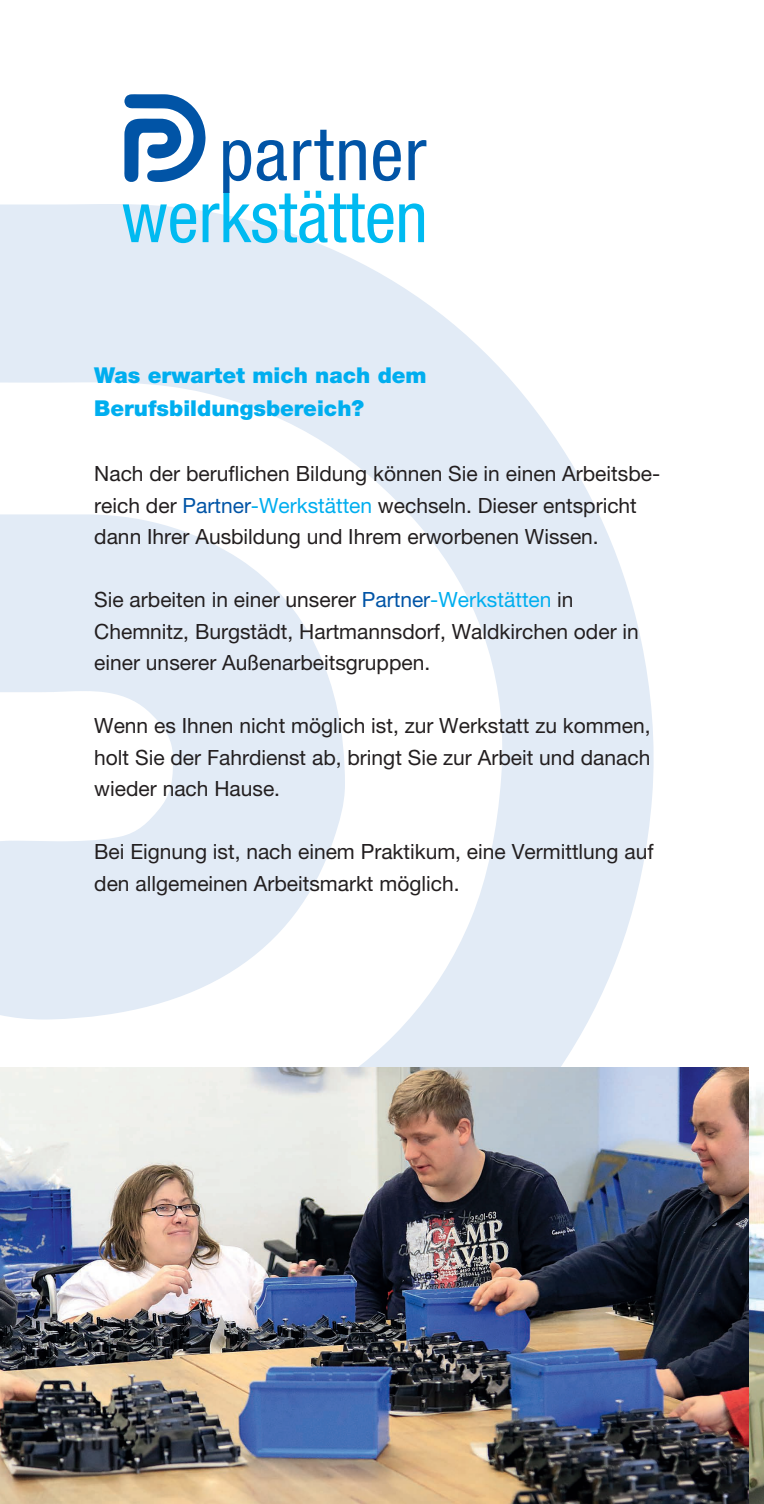
<style>
.page{position:relative;width:764px;height:1504px;background:#fff}
.page>*{position:absolute;margin:0;border:0;box-sizing:border-box;transform-origin:0 0}
.t1{font:condensed 72.8px "Helvetica Neue LT Pro";letter-spacing:.015em;color:#0154a6}
.t2{font:condensed 70.35px "Helvetica Neue LT Pro";color:#00baf1}
.t3{font:900 21.88px/33.2px "Helvetica Neue LT Pro";color:#00aeef}
.t4{font:21px/31.5px "Helvetica Neue LT Pro";color:#231f20}
.s1{color:#0154a6}
.s2{color:#00aeef}
</style>
<div class="page">
<svg style="left:0;top:204px;width:654px;height:863px"></svg>
<svg style="left:0;top:514px;width:345px;height:505px;fill:#e2ebf6"></svg>
<svg style="left:124px;top:94px;width:82px;height:88px"></svg>
<img style="left:0;top:1067px;width:764px;height:436px">
<h1 class="t1" style="left:219px;top:112px;width:209px">partner</h1>
<h2 class="t2" style="left:122px;top:176px;width:307px">werkstätten</h2>
<p class="t3" style="left:94px;top:358px;width:334px">Was erwartet mich nach dem<br>Berufsbildungsbereich?</p>
<p class="t4" style="left:94px;top:457px;width:567px">Nach der beruflichen Bildung können Sie in einen Arbeitsbe&shy;reich der <span class="s1">Partner</span><span class="s2">-Werkstätten</span> wechseln. Dieser entspricht dann Ihrer Ausbildung und Ihrem erworbenen Wissen.</p>
<p class="t4" style="left:94px;top:583px;width:546px">Sie arbeiten in einer unserer <span class="s1">Partner</span><span class="s2">-Werkstätten</span> in<br>Chemnitz, Burgstädt, Hartmannsdorf, Waldkirchen oder in einer unserer Außenarbeitsgruppen.</p>
<p class="t4" style="left:94px;top:709px;width:558px;text-align:justify">Wenn es Ihnen nicht möglich ist, zur Werkstatt zu kommen, holt Sie der Fahrdienst ab, bringt Sie zur Arbeit und danach wieder nach Hause.</p>
<p class="t4" style="left:94px;top:835px;width:561px">Bei Eignung ist, nach einem Praktikum, eine Vermittlung auf den allgemeinen Arbeitsmarkt möglich.</p>
</div>
